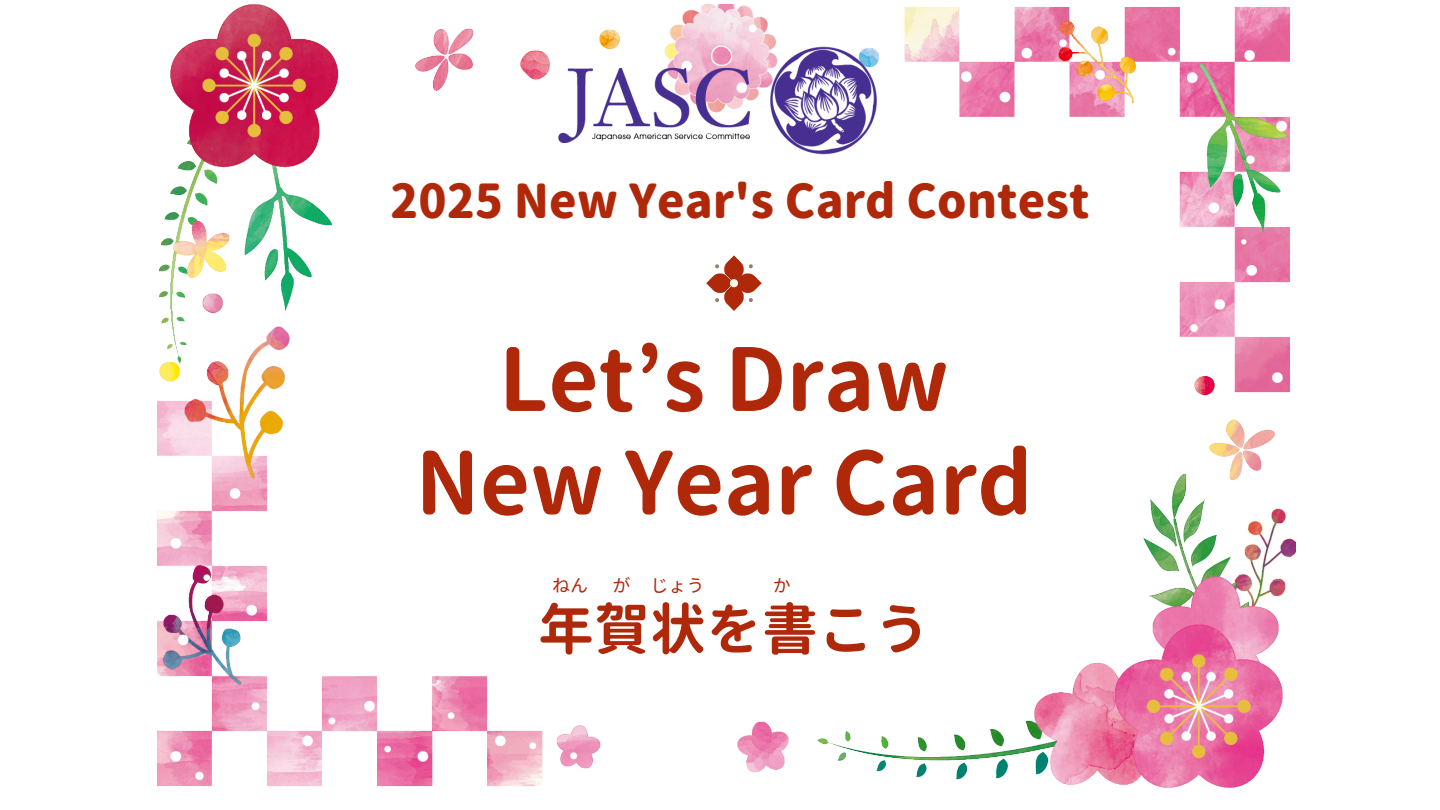
<style>
.page{position:relative;width:1440px;height:810px;background:#fff}
.page>*{position:absolute;margin:0;border:0;box-sizing:border-box;transform-origin:0 0}
.t1{font:700 86.3px/103.6px "Gen Jyuu Gothic";color:#af2809;text-align:center}
.t2{font:700 56px "Gen Jyuu Gothic";color:#af2809}
.t3{font:800 46.4px "Gen Jyuu Gothic";color:#af2809}
.t4{font:18px "Gen Jyuu Gothic";color:#af2809}
</style>
<div class="page">
<img style="left:157px;top:5px;width:1139px;height:783px">
<img style="left:558px;top:45px;width:324px;height:111px">
<h3 class="t3" style="left:390px;top:168px;width:701px">2025 New Year's Card Contest</h3>
<p class="t1" style="left:415px;top:327px;width:619px">Let’s Draw<br>New Year Card</p>
<p class="t4" style="left:552px;top:573px;width:37px">ねん</p>
<p class="t4" style="left:612px;top:573px;width:130px">が じょう　　</p>
<p class="t4" style="left:773px;top:573px;width:19px">か</p>
<p class="t2" style="left:538px;top:589px;width:393px">年賀状を書こう</p>
</div>
